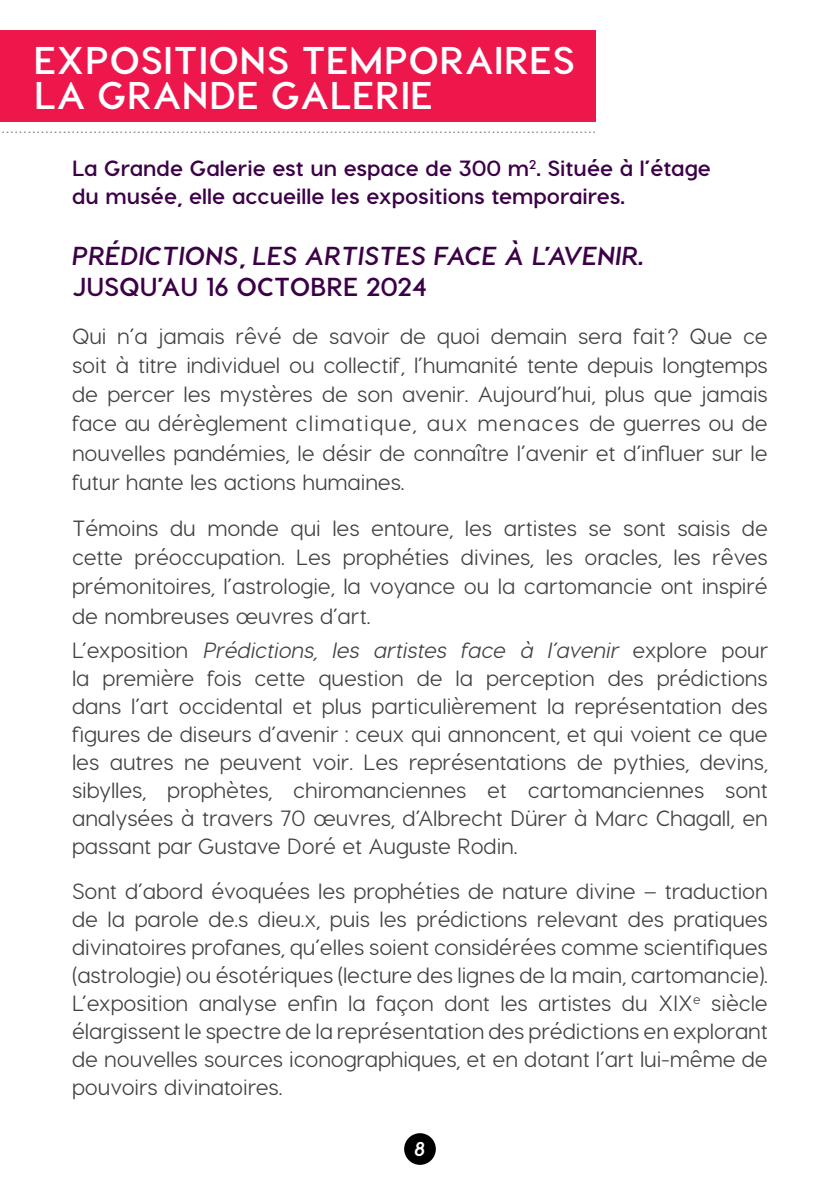
<style>
.page{position:relative;width:840px;height:1191px;background:#fff}
.page>*{position:absolute;margin:0;border:0;box-sizing:border-box;transform-origin:0 0}
.t1{font:700 38.6px/35.6px "Visby CF";letter-spacing:.01em;color:#fff}
.t2{font:italic 700 26px "Visby CF";color:#3c0047}
.t3{font:700 26px "Visby CF";color:#3c0047}
.t4{font:500 22px/28px "Visby CF";letter-spacing:-.005em;color:#414042;text-align:justify}
.t5{font:700 22px/28px "Visby CF";color:#3c0047}
.t6{font:italic 700 20px "Visby CF";color:#fff}
.t7{font:500 18px "Visby CF";color:#808285}
.s1{font-style:italic}
</style>
<div class="page">
<div style="left:0;top:30px;width:595px;height:91px;background:#ed174c"></div>
<div style="left:404px;top:1133px;width:31px;height:31px;background:#000;border-radius:50%"></div>
<h1 class="t1" style="left:34px;top:42px;width:542px">EXPOSITIONS TEMPORAIRES<br>LA GRANDE GALERIE</h1>
<p class="t7" style="left:2px;top:116px;width:595px">........................................................................................................................................</p>
<p class="t5" style="left:72px;top:154px;width:640px">La Grande Galerie est un espace de 300 m<sup>2</sup>. Située à l’étage du musée, elle accueille les expositions temporaires.</p>
<p class="t2" style="left:72px;top:239px;width:573px">PRÉDICTIONS, LES ARTISTES FACE À L’AVENIR.</p>
<p class="t3" style="left:72px;top:270px;width:356px">JUSQU’AU 16 OCTOBRE 2024</p>
<p class="t4" style="left:72px;top:321px;width:697px;line-height:29.2px">Qui n’a jamais rêvé de savoir de quoi demain sera fait? Que ce soit à titre individuel ou collectif, l’humanité tente depuis longtemps de percer les mystères de son avenir. Aujourd’hui, plus que jamais face au dérèglement climatique, aux menaces de guerres ou de nouvelles pandémies, le désir de connaître l’avenir et d’influer sur le futur hante les actions humaines.</p>
<p class="t4" style="left:72px;top:513px;width:697px;line-height:29.2px">Témoins du monde qui les entoure, les artistes se sont saisis de cette préoccupation. Les prophéties divines, les oracles, les rêves prémonitoires, l’astrologie, la voyance ou la cartomancie ont inspiré de nombreuses œuvres d’art.</p>
<p class="t4" style="left:72px;top:636px;width:697px">L’ e x p o s i t i o n <span class="s1">Prédictions, les artistes face à l’avenir</span> e x p l o r e p o u r la première fois cette question de la perception des prédictions dans l’art occidental et plus particulièrement la représentation des figures de diseurs d’avenir : ceux qui annoncent, et qui voient ce que les autres ne peuvent voir. Les représentations de pythies, devins, sibylles, prophètes, chiromanciennes et cartomanciennes sont analysées à travers 70 œuvres, d’Albrecht Dürer à Marc Chagall, en passant par Gustave Doré et Auguste Rodin.</p>
<p class="t4" style="left:72px;top:877px;width:697px">Sont d’abord évoquées les prophéties de nature divine – traduction de la parole de.s dieu.x, puis les prédictions relevant des pratiques divinatoires profanes, qu’elles soient considérées comme scientifiques (astrologie) ou ésotériques (lecture des lignes de la main, cartomancie).<br>L’exposition analyse enfin la façon dont les artistes du XIX<sup>e</sup> siècle élargissent le spectre de la représentation des prédictions en explorant de nouvelles sources iconographiques, et en dotant l’art lui-même de pouvoirs divinatoires.</p>
<p class="t6" style="left:414px;top:1136px;width:12px">8</p>
</div>
